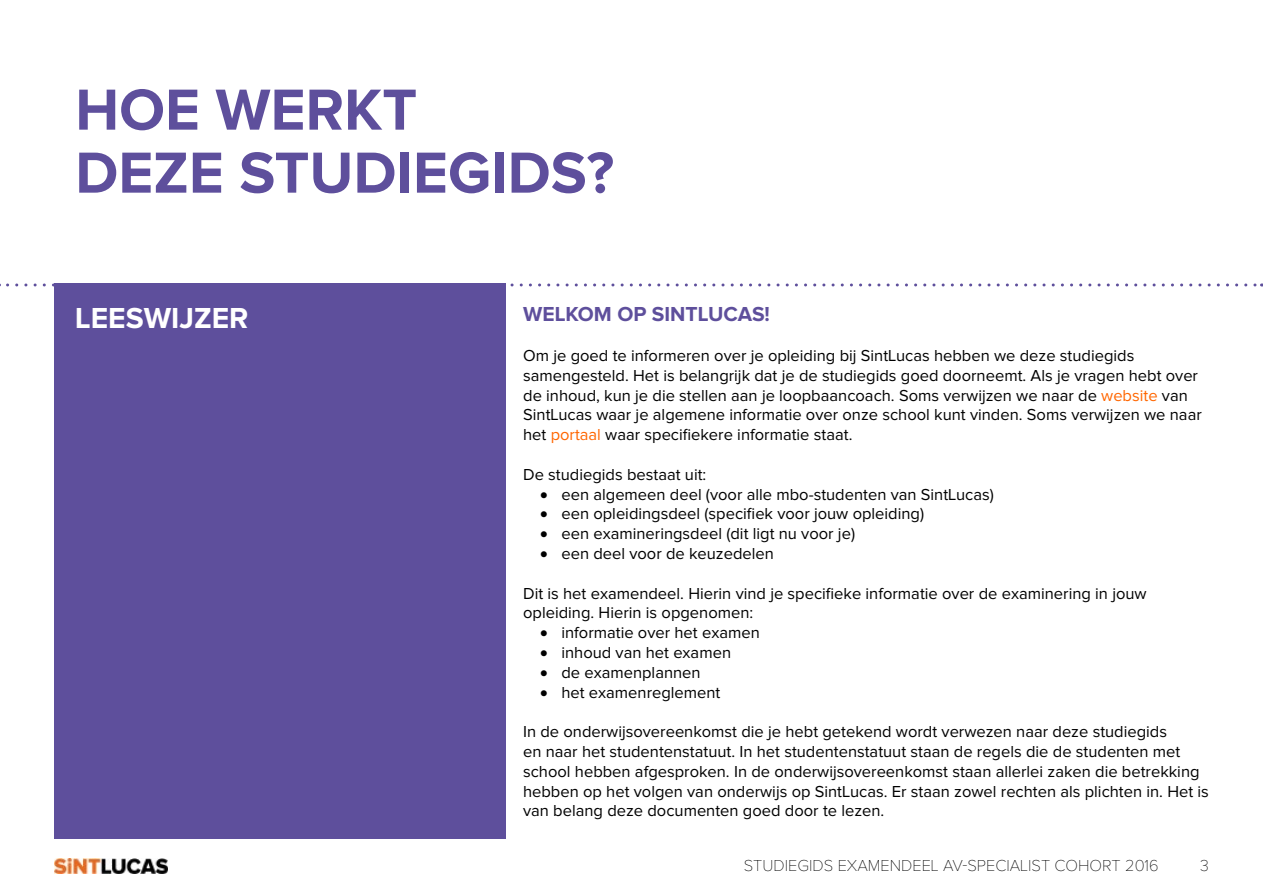
<style>
.page{position:relative;width:1263px;height:893px;background:#fff}
.page>*{position:absolute;margin:0;border:0;box-sizing:border-box;transform-origin:0 0}
.t1{font:700 60px/63px "Proxima Nova";color:#5e4f9c}
.t2{font:700 30px "Proxima Nova";color:#fff}
.t3{font:700 21px "Proxima Nova";color:#5e4f9c}
.t4{font:16.5px/19.8px "Proxima Nova";color:#000}
.t5{font:100 16.5px "Proxima Nova";color:#000}
.s1{color:#f60}
</style>
<div class="page">
<img style="left:54px;top:858px;width:114px;height:15px">
<div style="left:54px;top:283px;width:451px;height:556px;background:#5e4f9c"></div>
<svg style="left:8px;top:283px;width:1254px;height:3px"></svg>
<h1 class="t1" style="left:75px;top:81px;width:540px">HOE WERKT<br>DEZE STUDIEGIDS?</h1>
<h2 class="t2" style="left:75px;top:305px;width:175px">LEESWIJZER</h2>
<p class="t3" style="left:523px;top:305px;width:248px">WELKOM OP SINTLUCAS!</p>
<p class="t4" style="left:523px;top:346px;width:680px">Om je goed te informeren over je opleiding bij SintLucas hebben we deze studiegids samengesteld. Het is belangrijk dat je de studiegids goed doorneemt. Als je vragen hebt over de inhoud, kun je die stellen aan je loopbaancoach. Soms verwijzen we naar de <span class="s1">website</span> van SintLucas waar je algemene informatie over onze school kunt vinden. Soms verwijzen we naar het <span class="s1">portaal</span> waar specifiekere informatie staat.</p>
<p class="t4" style="left:523px;top:465px;width:185px">De studiegids bestaat uit:</p>
<p class="t4" style="left:540px;top:485px;width:455px">• een algemeen deel (voor alle mbo-studenten van SintLucas)</p>
<p class="t4" style="left:540px;top:505px;width:385px">• een opleidingsdeel (specifiek voor jouw opleiding)</p>
<p class="t4" style="left:540px;top:524px;width:316px">• een examineringsdeel (dit ligt nu voor je)</p>
<p class="t4" style="left:540px;top:544px;width:235px">• een deel voor de keuzedelen</p>
<p class="t4" style="left:523px;top:584px;width:625px">Dit is het examendeel. Hierin vind je specifieke informatie over de examinering in jouw opleiding. Hierin is opgenomen:</p>
<p class="t4" style="left:540px;top:623px;width:221px">• informatie over het examen</p>
<p class="t4" style="left:540px;top:643px;width:192px">• inhoud van het examen</p>
<p class="t4" style="left:540px;top:663px;width:162px">• de examenplannen</p>
<p class="t4" style="left:540px;top:683px;width:182px">• het examenreglement</p>
<p class="t4" style="left:523px;top:722px;width:687px">In de onderwijsovereenkomst die je hebt getekend wordt verwezen naar deze studiegids<br>en naar het studentenstatuut. In het studentenstatuut staan de regels die de studenten met school hebben afgesproken. In de onderwijsovereenkomst staan allerlei zaken die betrekking hebben op het volgen van onderwijs op SintLucas. Er staan zowel rechten als plichten in. Het is van belang deze documenten goed door te lezen.</p>
<p class="t5" style="left:744px;top:858px;width:416px">STUDIEGIDS EXAMENDEEL AV-SPECIALIST COHORT 2016</p>
<p class="t5" style="left:1200px;top:858px;width:10px">3</p>
</div>
